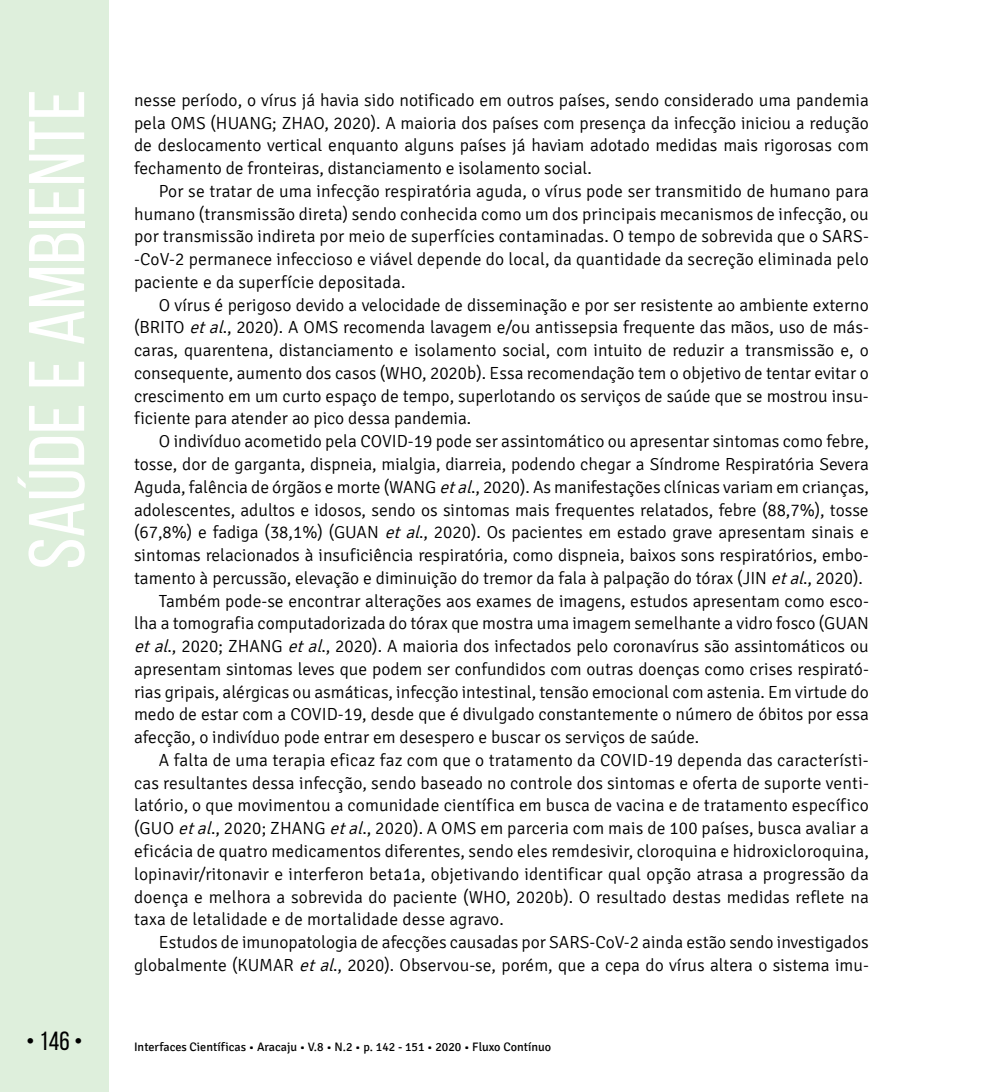
<style>
.page{position:relative;width:993px;height:1092px;background:#fff}
.page>*{position:absolute;margin:0;border:0;box-sizing:border-box;transform-origin:0 0}
.t1{font:78.75px "Bebas Neue";color:#fff;scale:1.09 1}
.t2{font:26.25px "Bebas Neue";color:#000}
.t3{font:300 17.5px/22.8px "Signika";color:#000;text-align:justify}
.t4{font:12.25px "Signika";color:#000}
.s1{font-style:italic}
</style>
<div class="page">
<div style="left:0;top:0;width:109px;height:1091px;background:#deefdc"></div>
<h1 class="t1" style="left:14px;top:569px;width:442px;rotate:-90deg">Saúde e Ambiente</h1>
<p class="t3" style="left:134px;top:89px;width:736px">nesse período, o vírus já havia sido notificado em outros países, sendo considerado uma pandemia pela OMS (HUANG; ZHAO, 2020). A maioria dos países com presença da infecção iniciou a redução de deslocamento vertical enquanto alguns países já haviam adotado medidas mais rigorosas com fechamento de fronteiras, distanciamento e isolamento social.</p>
<p class="t3" style="left:134px;top:180px;width:736px;text-indent:25px">Por se tratar de uma infecção respiratória aguda, o vírus pode ser transmitido de humano para humano (transmissão direta) sendo conhecida como um dos principais mecanismos de infecção, ou por transmissão indireta por meio de superfícies contaminadas. O tempo de sobrevida que o SARS--CoV-2 permanece infeccioso e viável depende do local, da quantidade da secreção eliminada pelo paciente e da superfície depositada.</p>
<p class="t3" style="left:134px;top:294px;width:736px;text-indent:25px">O vírus é perigoso devido a velocidade de disseminação e por ser resistente ao ambiente externo (BRITO <span class="s1">etal</span>., 2020). A OMS recomenda lavagem e/ou antissepsia frequente das mãos, uso de más&shy;caras, quarentena, distanciamento e isolamento social, com intuito de reduzir a transmissão e, o consequente, aumento dos casos (WHO, 2020b). Essa recomendação tem o objetivo de tentar evitar o crescimento em um curto espaço de tempo, superlotando os serviços de saúde que se mostrou insu&shy;ficiente para atender ao pico dessa pandemia.</p>
<p class="t3" style="left:159px;top:430px;width:711px">O indivíduo acometido pela COVID-19 pode ser assintomático ou apresentar sintomas como febre,</p>
<p class="t3" style="left:134px;top:453px;width:736px">tosse, dor de garganta, dispneia, mialgia, diarreia, podendo chegar a Síndrome Respiratória Severa</p>
<p class="t3" style="left:134px;top:476px;width:736px">Aguda, falência de órgãos e morte (WANG <span class="s1">etal</span>., 2020). As manifestações clínicas variam em crianças,</p>
<p class="t3" style="left:134px;top:498px;width:736px">adolescentes, adultos e idosos, sendo os sintomas mais frequentes relatados, febre (88,7%), tosse</p>
<p class="t3" style="left:134px;top:521px;width:736px">(67,8%) e fadiga (38,1%) (GUAN <span class="s1">etal</span>., 2020). Os pacientes em estado grave apresentam sinais e</p>
<p class="t3" style="left:134px;top:544px;width:736px">sintomas relacionados à insuficiência respiratória, como dispneia, baixos sons respiratórios, embo-</p>
<p class="t3" style="left:134px;top:567px;width:730px">tamento à percussão, elevação e diminuição do tremor da fala à palpação do tórax (JIN <span class="s1">etal</span>., 2020).</p>
<p class="t3" style="left:159px;top:589px;width:711px">Também pode-se encontrar alterações aos exames de imagens, estudos apresentam como esco-</p>
<p class="t3" style="left:134px;top:612px;width:736px">lha a tomografia computadorizada do tórax que mostra uma imagem semelhante a vidro fosco (GUAN</p>
<p class="t3" style="left:134px;top:635px;width:736px"><span class="s1">etal</span>., 2020; ZHANG <span class="s1">etal</span>., 2020). A maioria dos infectados pelo coronavírus são assintomáticos ou</p>
<p class="t3" style="left:134px;top:658px;width:736px">apresentam sintomas leves que podem ser confundidos com outras doenças como crises respirató-</p>
<p class="t3" style="left:134px;top:680px;width:736px">rias gripais, alérgicas ou asmáticas, infecção intestinal, tensão emocional com astenia. Em virtude do</p>
<p class="t3" style="left:134px;top:703px;width:736px">medo de estar com a COVID-19, desde que é divulgado constantemente o número de óbitos por essa</p>
<p class="t3" style="left:134px;top:726px;width:566px">afecção, o indivíduo pode entrar em desespero e buscar os serviços de saúde.</p>
<p class="t3" style="left:159px;top:749px;width:711px">A falta de uma terapia eficaz faz com que o tratamento da COVID-19 dependa das característi-</p>
<p class="t3" style="left:134px;top:771px;width:736px">cas resultantes dessa infecção, sendo baseado no controle dos sintomas e oferta de suporte venti-</p>
<p class="t3" style="left:134px;top:794px;width:736px">latório, o que movimentou a comunidade científica em busca de vacina e de tratamento específico</p>
<p class="t3" style="left:134px;top:817px;width:736px">(GUO <span class="s1">etal</span>., 2020; ZHANG <span class="s1">etal</span>., 2020). A OMS em parceria com mais de 100 países, busca avaliar a</p>
<p class="t3" style="left:134px;top:840px;width:736px">eficácia de quatro medicamentos diferentes, sendo eles remdesivir, cloroquina e hidroxicloroquina,</p>
<p class="t3" style="left:134px;top:862px;width:736px">lopinavir/ritonavir e interferon beta1a, objetivando identificar qual opção atrasa a progressão da</p>
<p class="t3" style="left:134px;top:885px;width:736px">doença e melhora a sobrevida do paciente (WHO, 2020b). O resultado destas medidas reflete na</p>
<p class="t3" style="left:134px;top:908px;width:371px">taxa de letalidade e de mortalidade desse agravo.</p>
<p class="t3" style="left:159px;top:931px;width:711px">Estudos de imunopatologia de afecções causadas por SARS-CoV-2 ainda estão sendo investigados</p>
<p class="t3" style="left:134px;top:953px;width:736px">globalmente (KUMAR <span class="s1">etal</span>., 2020). Observou-se, porém, que a cepa do vírus altera o sistema imu-</p>
<h2 class="t2" style="left:26px;top:1026px;width:58px">• 146 •</h2>
<p class="t4" style="left:134px;top:1040px;width:418px">Interfaces Científicas • Aracaju • V.8 • N.2 • p. 142 - 151 • 2020 • Fluxo Contínuo</p>
</div>
